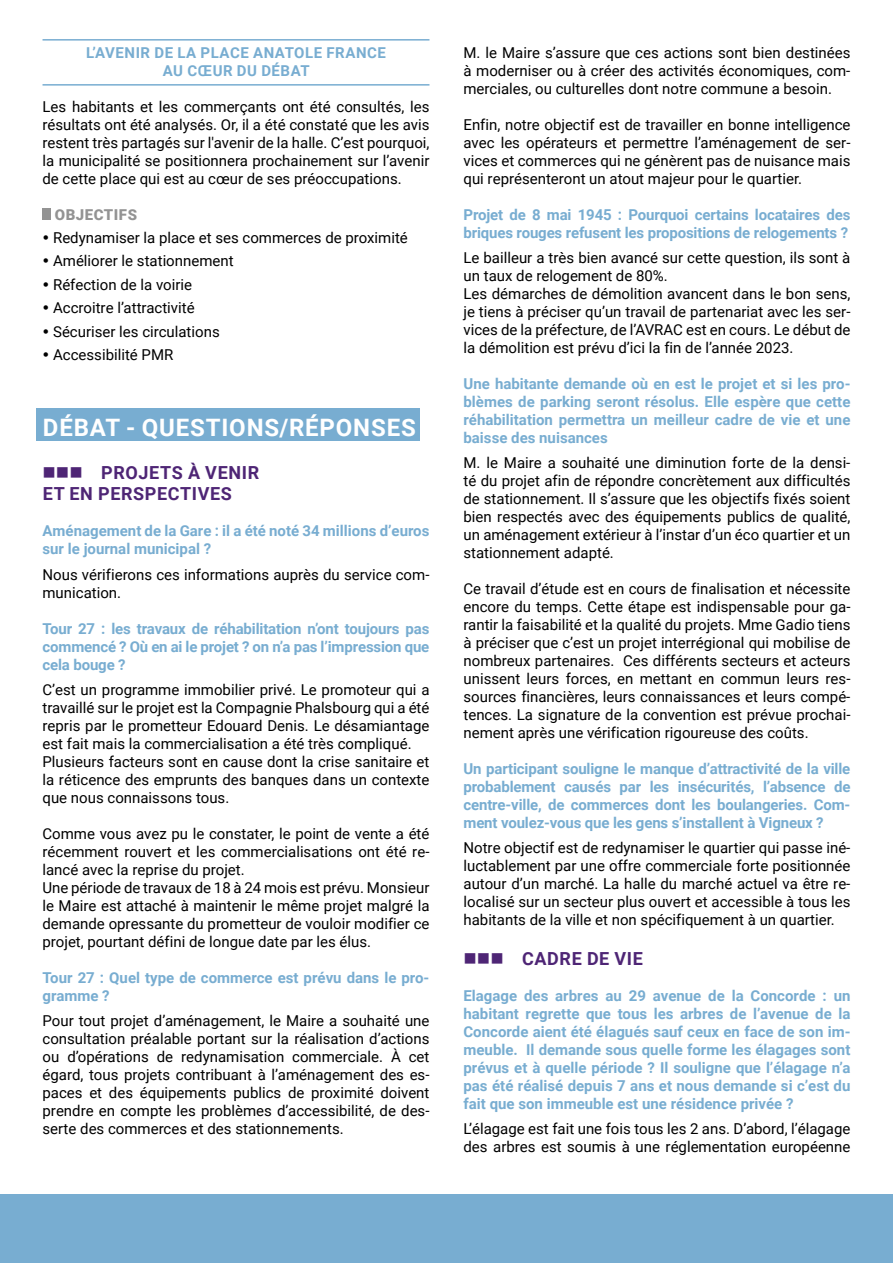
<style>
.page{position:relative;width:893px;height:1263px;background:#fff}
.page>*{position:absolute;margin:0;border:0;box-sizing:border-box;transform-origin:0 0}
.t1{font:700 24px "Roboto";letter-spacing:.035em;color:#fff}
.t2{font:700 18px/21.6px "Roboto";letter-spacing:.035em;color:#4e2575}
.t3{font:15px/18px "Roboto";color:#000;text-align:justify}
.t4{font:700 15px/18px "Roboto";color:#78add1;text-align:justify}
.t5{font:700 15px/18px "Roboto";letter-spacing:.035em;color:#78add1;text-align:center}
.t6{font:900 15px "Roboto";letter-spacing:.035em;color:#939393}
</style>
<div class="page">
<div style="left:36px;top:408px;width:383px;height:33px;background:#78add1"></div>
<div style="left:0;top:1195px;width:893px;height:68px;background:#78add1"></div>
<hr style="left:43px;top:39px;width:386px;height:2px;background:#78add1">
<hr style="left:43px;top:84px;width:386px;height:2px;background:#78add1">
<div style="left:43px;top:208px;width:8px;height:12px;background:#939393"></div>
<p class="t5" style="left:86px;top:45px;width:301px">L’AVENIR DE LA PLACE ANATOLE FRANCE<br>AU CŒUR DU DÉBAT</p>
<p class="t3" style="left:43px;top:98px;width:388px">Les habitants et les commerçants ont été consultés, les résultats ont été analysés. Or, il a été constaté que les avis restent très partagés sur l'avenir de la halle. C’est pourquoi, la municipalité se positionnera prochainement sur l’avenir de cette place qui est au cœur de ses préoccupations.</p>
<p class="t6" style="left:55px;top:208px;width:84px">OBJECTIFS</p>
<p class="t3" style="left:43px;top:230px;width:367px">• Redynamiser la place et ses commerces de proximité</p>
<p class="t3" style="left:43px;top:253px;width:193px">• Améliorer le stationnement</p>
<p class="t3" style="left:43px;top:276px;width:151px">• Réfection de la voirie</p>
<p class="t3" style="left:43px;top:300px;width:154px">• Accroitre l’attractivité</p>
<p class="t3" style="left:43px;top:323px;width:179px">• Sécuriser les circulations</p>
<p class="t3" style="left:43px;top:347px;width:132px">• Accessibilité PMR</p>
<h1 class="t1" style="left:43px;top:417px;width:374px">DÉBAT - QUESTIONS/RÉPONSES</h1>
<p class="t2" style="left:43px;top:463px;width:218px">■■■ PROJETS À VENIR<br>ET EN PERSPECTIVES</p>
<p class="t4" style="left:43px;top:523px;width:388px">Aménagement de la Gare : il a été noté 34 millions d’euros sur le journal municipal ?</p>
<p class="t3" style="left:43px;top:566px;width:388px">Nous vérifierons ces informations auprès du service com&shy;munication.</p>
<p class="t4" style="left:43px;top:621px;width:388px">Tour 27 : les travaux de réhabilitation n’ont toujours pas commencé ? Où en ai le projet ? on n’a pas l’impression que cela bouge ?</p>
<p class="t3" style="left:43px;top:681px;width:388px;text-align:left">C’est un programme immobilier privé. Le promoteur qui a travaillé sur le projet est la Compagnie Phalsbourg qui a été repris par le prometteur Edouard Denis. Le désamiantage est fait mais la commercialisation a été très compliqué.<br>Plusieurs facteurs sont en cause dont la crise sanitaire et la réticence des emprunts des banques dans un contexte que nous connaissons tous.</p>
<p class="t3" style="left:43px;top:825px;width:388px;text-align:left">Comme vous avez pu le constater, le point de vente a été récemment rouvert et les commercialisations ont été re&shy;lancé avec la reprise du projet.<br>Une période de travaux de 18 à 24 mois est prévu. Monsieur le Maire est attaché à maintenir le même projet malgré la demande opressante du prometteur de vouloir modifier ce projet, pourtant défini de longue date par les élus.</p>
<p class="t4" style="left:43px;top:970px;width:388px">Tour 27 : Quel type de commerce est prévu dans le pro&shy;gramme ?</p>
<p class="t3" style="left:43px;top:1013px;width:388px">Pour tout projet d’aménagement, le Maire a souhaité une consultation préalable portant sur la réalisation d’actions ou d’opérations de redynamisation commerciale. À cet égard, tous projets contribuant à l’aménagement des es&shy;paces et des équipements publics de proximité doivent prendre en compte les problèmes d’accessibilité, de des&shy;serte des commerces et des stationnements.</p>
<p class="t3" style="left:463px;top:44px;width:388px">M. le Maire s’assure que ces actions sont bien destinées à moderniser ou à créer des activités économiques, com&shy;merciales, ou culturelles dont notre commune a besoin.</p>
<p class="t3" style="left:463px;top:115px;width:388px">Enfin, notre objectif est de travailler en bonne intelligence avec les opérateurs et permettre l’aménagement de ser&shy;vices et commerces qui ne génèrent pas de nuisance mais qui représenteront un atout majeur pour le quartier.</p>
<p class="t4" style="left:463px;top:207px;width:388px">Projet de 8 mai 1945 : Pourquoi certains locataires des briques rouges refusent les propositions de relogements ?</p>
<p class="t3" style="left:463px;top:249px;width:388px;text-align:left">Le bailleur a très bien avancé sur cette question, ils sont à un taux de relogement de 80%.<br>Les démarches de démolition avancent dans le bon sens, je tiens à préciser qu’un travail de partenariat avec les ser&shy;vices de la préfecture, de l’AVRAC est en cours. Le début de la démolition est prévu d’ici la fin de l’année 2023.</p>
<p class="t4" style="left:463px;top:376px;width:388px">Une habitante demande où en est le projet et si les pro&shy;blèmes de parking seront résolus. Elle espère que cette réhabilitation permettra un meilleur cadre de vie et une baisse des nuisances</p>
<p class="t3" style="left:463px;top:455px;width:388px">M. le Maire a souhaité une diminution forte de la densi&shy;té du projet afin de répondre concrètement aux difficultés de stationnement. Il s’assure que les objectifs fixés soient bien respectés avec des équipements publics de qualité, un aménagement extérieur à l’instar d’un éco quartier et un stationnement adapté.</p>
<p class="t3" style="left:463px;top:581px;width:388px">Ce travail d’étude est en cours de finalisation et nécessite encore du temps. Cette étape est indispensable pour ga&shy;rantir la faisabilité et la qualité du projets. Mme Gadio tiens à préciser que c’est un projet interrégional qui mobilise de nombreux partenaires. Ces différents secteurs et acteurs unissent leurs forces, en mettant en commun leurs res&shy;sources financières, leurs connaissances et leurs compé&shy;tences. La signature de la convention est prévue prochai&shy;nement après une vérification rigoureuse des coûts.</p>
<p class="t4" style="left:463px;top:761px;width:388px">Un participant souligne le manque d’attractivité de la ville probablement causés par les insécurités, l’absence de centre-ville, de commerces dont les boulangeries. Com&shy;ment voulez-vous que les gens s’installent à Vigneux ?</p>
<p class="t3" style="left:463px;top:840px;width:388px">Notre objectif est de redynamiser le quartier qui passe iné&shy;luctablement par une offre commerciale forte positionnée autour d’un marché. La halle du marché actuel va être re&shy;localisé sur un secteur plus ouvert et accessible à tous les habitants de la ville et non spécifiquement à un quartier.</p>
<p class="t2" style="left:463px;top:949px;width:181px">■■■ CADRE DE VIE</p>
<p class="t4" style="left:463px;top:988px;width:388px">Elagage des arbres au 29 avenue de la Concorde : un habitant regrette que tous les arbres de l’avenue de la Concorde aient été élagués sauf ceux en face de son im&shy;meuble. Il demande sous quelle forme les élagages sont prévus et à quelle période ? Il souligne que l’élagage n’a pas été réalisé depuis 7 ans et nous demande si c’est du fait que son immeuble est une résidence privée ?</p>
<p class="t3" style="left:463px;top:1121px;width:388px">L’élagage est fait une fois tous les 2 ans. D’abord, l’élagage des arbres est soumis à une réglementation européenne</p>
</div>
